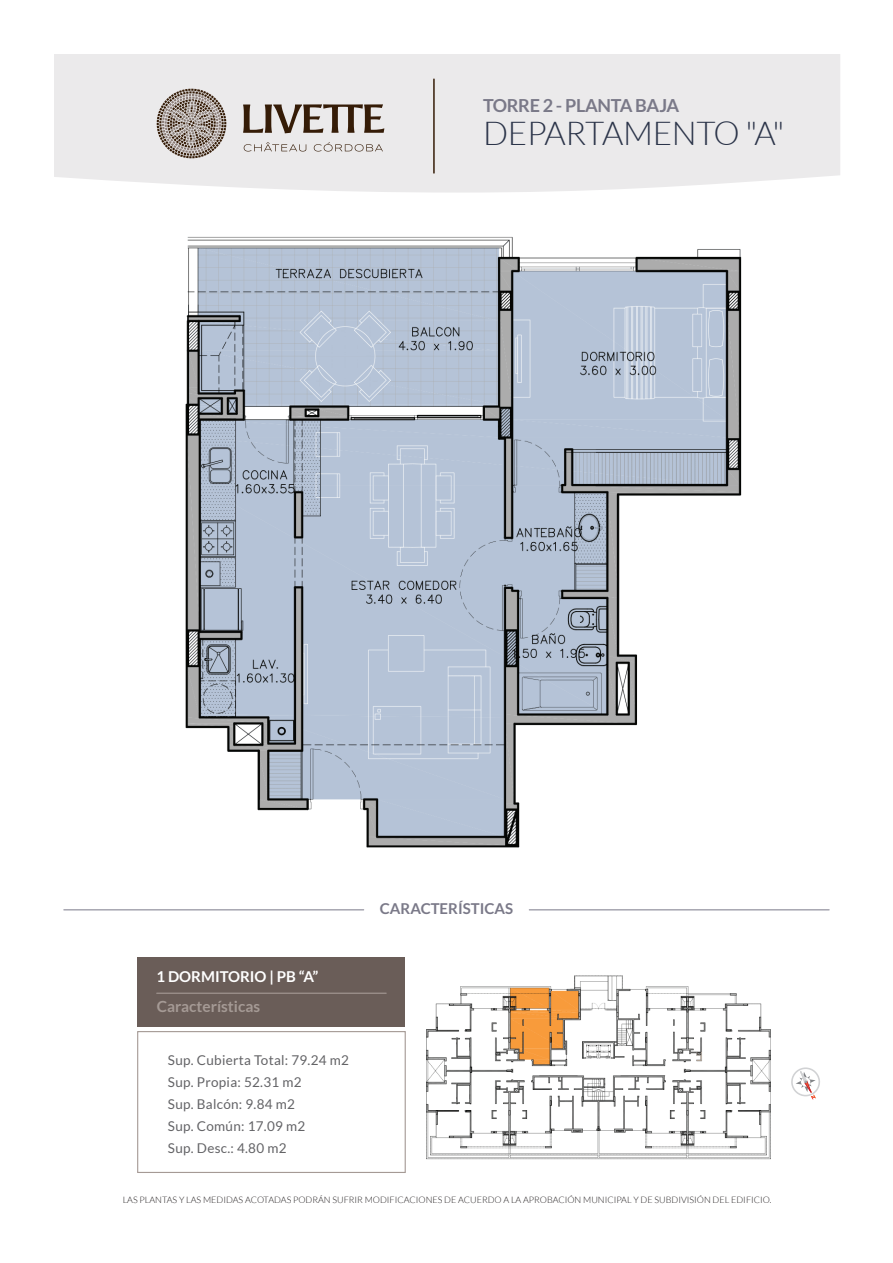
<style>
.page{position:relative;width:893px;height:1263px;background:#fff}
.page>*{position:absolute;margin:0;border:0;box-sizing:border-box;transform-origin:0 0}
.t1{font:300 33px "Lato";letter-spacing:-.01em;color:#2b3449}
.t2{font:700 18px "Lato";letter-spacing:-.02em;color:#7a7988}
.t3{font:700 15.45px "Lato";color:#a59a95}
.t4{font:700 15px "Lato";color:#fff}
.t5{font:700 15px "Lato";color:#7a7988}
.t6{font:13.5px/22.2px "Lato";letter-spacing:.02em;color:#636366}
.t7{font:300 9px "Lato";color:#231f20}
</style>
<div class="page">
<div style="left:54px;top:54px;width:786px;height:139px;background:#ebeaeb"></div>
<hr style="left:433px;top:78px;width:2px;height:96px;background:#351c07">
<svg style="left:243px;top:104px;width:141px;height:29px;background:#a1968e"></svg>
<svg style="left:157px;top:89px;width:69px;height:69px;background:#a79d97"></svg>
<svg style="left:244px;top:142px;width:62px;height:9px"></svg>
<svg style="left:314px;top:142px;width:69px;height:9px"></svg>
<hr style="left:64px;top:909px;width:300px;height:1px;background:#7a7988">
<hr style="left:529px;top:909px;width:300px;height:1px;background:#7a7988">
<div style="left:137px;top:1031px;width:269px;height:142px;border:1px solid #a59a95"></div>
<div style="left:138px;top:958px;width:267px;height:69px;background:#6a5d58"></div>
<hr style="left:157px;top:993px;width:229px;height:1px;background:#a59a95">
<svg style="left:791px;top:1067px;width:29px;height:32px"></svg>
<img style="left:426px;top:975px;width:345px;height:185px">
<img style="left:185px;top:236px;width:557px;height:612px">
<h2 class="t2" style="left:483px;top:95px;width:198px">TORRE -2 PLANTA BAJA</h2>
<h1 class="t1" style="left:483px;top:116px;width:303px">DEPARTAMENTO "A"</h1>
<h3 class="t4" style="left:156px;top:968px;width:163px">1 DORMITORIO | PB A“ “</h3>
<h3 class="t3" style="left:157px;top:998px;width:105px">Características</h3>
<h3 class="t6" style="left:168px;top:1048px;width:182px">Sup. Cubierta Total: 79.24 m2<br>Sup. Propia: 52.31 m2<br>Sup. Balcón: 9.84 m2<br>Sup. Común: 17.09 m2<br>Sup. Desc.: 4.80 m2</h3>
<h3 class="t5" style="left:380px;top:900px;width:135px">CARACTERÍSTICAS</h3>
<p class="t7" style="left:123px;top:1195px;width:650px">LAS PLANTAS Y LAS MEDIDAS ACOTADAS PODRÁN SUFRIR MODIFICACIONES DE ACUERDO A LA APROBACIÓN MUNICIPAL Y DE SUBDIVISIÓN DEL EDIFICIO.</p>
</div>
